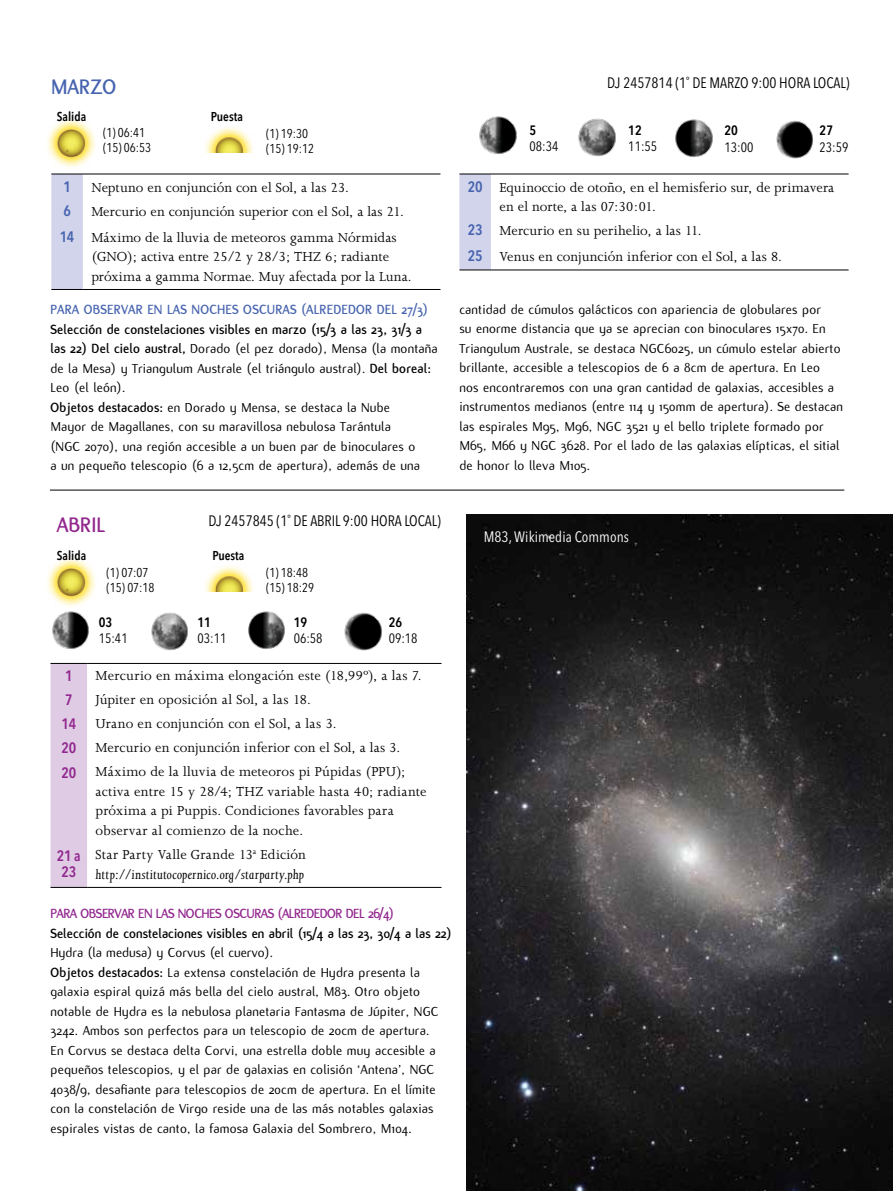
<style>
.page{position:relative;width:893px;height:1191px;background:#fff}
.page>*{position:absolute;margin:0;border:0;box-sizing:border-box;transform-origin:0 0}
.t1{font:700 22.5px "Flux";color:#4764af}
.t2{font:700 22.5px "Flux";color:#92278f}
.t3{font:15px/26.2px "Joanna";letter-spacing:.005em;color:#000}
.t4{font:15px/19.5px "Joanna MT Std";letter-spacing:.01em;color:#000}
.t5{font:condensed 15px "Avenir Next LT Pro";color:#000}
.t6{font:italic 15px "Joanna";letter-spacing:.015em;color:#000}
.t7{font:condensed 15px "Avenir Next LT Pro";letter-spacing:.005em;color:#fff}
.t8{font:600 condensed 15px/16.5px "Avenir Next LT Pro";letter-spacing:-.015em;color:#92278f}
.t9{font:600 condensed 15px "Avenir Next LT Pro";color:#4764af}
.t10{font:14.25px/19.5px "Flux";letter-spacing:.01em;color:#000}
.t11{font:700 14.25px "Flux";letter-spacing:.005em;color:#000}
.t12{font:700 14.25px "Flux";letter-spacing:.01em;color:#4764af}
.t13{font:700 14.25px "Flux";letter-spacing:-.035em;color:#92278f}
.t14{font:condensed 13.5px "Avenir Next LT Pro";color:#000}
.t15{font:600 condensed 13.5px "Avenir Next LT Pro";color:#000}
.t16{font:condensed 12.75px/15px "Avenir Next LT Pro";color:#000}
.t17{font:600 condensed 12.75px "Avenir Next LT Pro";color:#000}
.s1{font-family:"Avenir Next LT Pro";font-weight:600;font-stretch:condensed;color:#4764af}
.s2{font-weight:700}
</style>
<div class="page">
<img style="left:776px;top:120px;width:37px;height:39px">
<img style="left:48px;top:119px;width:47px;height:50px">
<img style="left:205px;top:127px;width:48px;height:26px">
<img style="left:479px;top:116px;width:38px;height:38px">
<img style="left:675px;top:119px;width:38px;height:38px">
<img style="left:578px;top:118px;width:38px;height:39px">
<div style="left:51px;top:175px;width:32px;height:114px;background:#d1d4eb"></div>
<hr style="left:51px;top:174px;width:32px;height:1px;background:#000">
<hr style="left:83px;top:174px;width:357px;height:1px;background:#000">
<hr style="left:51px;top:289px;width:32px;height:1px;background:#000">
<hr style="left:83px;top:289px;width:357px;height:1px;background:#000">
<div style="left:459px;top:175px;width:32px;height:95px;background:#d1d4eb"></div>
<hr style="left:459px;top:174px;width:32px;height:1px;background:#000">
<hr style="left:491px;top:174px;width:358px;height:1px;background:#000">
<hr style="left:459px;top:270px;width:32px;height:1px;background:#000">
<hr style="left:491px;top:270px;width:358px;height:1px;background:#000">
<img style="left:48px;top:558px;width:47px;height:48px">
<img style="left:205px;top:566px;width:48px;height:26px">
<img style="left:52px;top:611px;width:37px;height:38px">
<img style="left:248px;top:611px;width:37px;height:38px">
<img style="left:344px;top:612px;width:38px;height:39px">
<img style="left:151px;top:612px;width:37px;height:39px">
<div style="left:51px;top:664px;width:36px;height:223px;background:#dfcce4"></div>
<hr style="left:51px;top:663px;width:36px;height:1px;background:#000">
<hr style="left:87px;top:663px;width:354px;height:1px;background:#000">
<hr style="left:51px;top:887px;width:36px;height:1px;background:#000">
<hr style="left:87px;top:887px;width:354px;height:1px;background:#000">
<img style="left:466px;top:514px;width:427px;height:677px">
<hr style="left:50px;top:490px;width:794px;height:1px;background:#000">
<h1 class="t1" style="left:51px;top:74px;width:67px">MARZO</h1>
<p class="t5" style="left:607px;top:74px;width:244px">DJ 2457814 (1˚ DE MARZO 9:00 HORA LOCAL)</p>
<p class="t16" style="left:103px;top:125px;width:50px">(1) 06:41 (15) 06:53</p>
<p class="t9" style="left:63px;top:177px;width:9px">1</p>
<p class="t3" style="left:91px;top:174px;width:259px">Neptuno en conjunción con el Sol, a las 23.</p>
<p class="t9" style="left:63px;top:201px;width:9px">6</p>
<p class="t17" style="left:57px;top:109px;width:31px">Salida</p>
<p class="t17" style="left:211px;top:109px;width:34px">Puesta</p>
<p class="t15" style="left:628px;top:122px;width:15px">12</p>
<p class="t14" style="left:628px;top:138px;width:30px">11:55</p>
<p class="t16" style="left:266px;top:126px;width:50px">(1) 19:30 (15) 19:12</p>
<p class="t15" style="left:530px;top:122px;width:8px">5</p>
<p class="t15" style="left:724px;top:122px;width:15px">20</p>
<p class="t14" style="left:724px;top:139px;width:30px">13:00</p>
<p class="t15" style="left:820px;top:122px;width:15px">27</p>
<p class="t14" style="left:820px;top:139px;width:30px">23:59</p>
<p class="t14" style="left:530px;top:138px;width:30px">08:34</p>
<p class="t3" style="left:499px;top:177px;width:336px;line-height:19.5px;text-indent:-32px"><span class="s1">20</span> Equinoccio de otoño, en el hemisferio sur, de primavera en el norte, a las 07:30:01.</p>
<p class="t3" style="left:468px;top:218px;width:316px"><span class="s1">23</span> Mercurio en su perihelio, a las 11.<br><span class="s1">25</span> Venus en conjunción inferior con el Sol, a las 8.</p>
<p class="t3" style="left:60px;top:198px;width:346px;text-indent:32px">Mercurio en conjunción superior con el Sol, a las 21.<br><span class="s1">14</span> Máximo de la lluvia de meteoros gamma Nórmidas</p>
<p class="t3" style="left:91px;top:247px;width:322px;line-height:19.5px">(GNO); activa entre 25/2 y 28/3; THZ 6; radiante próxima a gamma Normae. Muy afectada por la Luna.</p>
<p class="t12" style="left:50px;top:301px;width:379px">PARA OBSERVAR EN LAS NOCHES OSCURAS (ALREDEDOR DEL 27/3)</p>
<p class="t10" style="left:50px;top:319px;width:389px"><span class="s2">Selección de constelaciones visibles en marzo (15/3 a las 23, 31/3 a las 22) Del cielo austral,</span> Dorado (el pez dorado), Mensa (la montaña de la Mesa) y Triangulum Australe (el triángulo austral). <span class="s2">Del boreal:<br></span>Leo (el león).<br><span class="s2">Objetos destacados:</span> en Dorado y Mensa, se destaca la Nube<br>Mayor de Magallanes, con su maravillosa nebulosa Tarántula<br>(NGC 2070), una región accesible a un buen par de binoculares o<br>a un pequeño telescopio (6 a 12,5cm de apertura), además de una</p>
<p class="t10" style="left:459px;top:300px;width:385px">cantidad de cúmulos galácticos con apariencia de globulares por<br>su enorme distancia que ya se aprecian con binoculares 15x70. En Triangulum Australe, se destaca NGC6025, un cúmulo estelar abierto brillante, accesible a telescopios de 6 a 8cm de apertura. En Leo<br>nos encontraremos con una gran cantidad de galaxias, accesibles a instrumentos medianos (entre 114 y 150mm de apertura). Se destacan las espirales M95, M96, NGC 3521 y el bello triplete formado por M65, M66 y NGC 3628. Por el lado de las galaxias elípticas, el sitial de honor lo lleva M105.</p>
<h1 class="t2" style="left:57px;top:512px;width:50px">ABRIL</h1>
<p class="t5" style="left:208px;top:512px;width:234px">DJ 2457845 (1˚ DE ABRIL 9:00 HORA LOCAL)</p>
<p class="t16" style="left:107px;top:564px;width:50px">(1) 07:07 (15) 07:18</p>
<p class="t16" style="left:266px;top:564px;width:50px">(1) 18:48 (15) 18:29</p>
<p class="t15" style="left:99px;top:614px;width:15px">03</p>
<p class="t14" style="left:99px;top:630px;width:30px">15:41</p>
<p class="t17" style="left:57px;top:548px;width:31px">Salida</p>
<p class="t17" style="left:212px;top:548px;width:34px">Puesta</p>
<p class="t15" style="left:294px;top:614px;width:15px">19</p>
<p class="t14" style="left:294px;top:630px;width:30px">06:58</p>
<p class="t15" style="left:389px;top:614px;width:15px">26</p>
<p class="t14" style="left:389px;top:630px;width:30px">09:18</p>
<p class="t15" style="left:197px;top:614px;width:15px">11</p>
<p class="t14" style="left:197px;top:630px;width:30px">03:11</p>
<p class="t8" style="left:65px;top:667px;width:9px">1</p>
<p class="t4" style="left:96px;top:665px;width:328px">Mercurio en máxima elongación este (18,99º), a las 7.</p>
<p class="t8" style="left:65px;top:691px;width:9px">7</p>
<p class="t4" style="left:96px;top:689px;width:217px">Júpiter en oposición al Sol, a las 18.</p>
<p class="t8" style="left:61px;top:715px;width:16px">14</p>
<p class="t4" style="left:96px;top:713px;width:243px">Urano en conjunción con el Sol, a las 3.</p>
<p class="t8" style="left:61px;top:740px;width:16px">20</p>
<p class="t4" style="left:96px;top:738px;width:306px">Mercurio en conjunción inferior con el Sol, a las 3.</p>
<p class="t8" style="left:61px;top:764px;width:16px">20</p>
<p class="t4" style="left:96px;top:762px;width:333px">Máximo de la lluvia de meteoros pi Púpidas (PPU); activa entre 15 y 28/4; THZ variable hasta 40; radiante próxima a pi Puppis. Condiciones favorables para observar al comienzo de la noche.</p>
<p class="t8" style="left:57px;top:847px;width:25px">21 a<br>23</p>
<p class="t4" style="left:96px;top:845px;width:212px">Star Party Valle Grande 13<sup>a</sup> Edición</p>
<p class="t6" style="left:96px;top:866px;width:210px">http://institutocopernico.org/starparty.php</p>
<p class="t13" style="left:50px;top:905px;width:345px">PARA OBSERVAR EN LAS NOCHES OSCURAS (ALREDEDOR DEL 26/4)</p>
<p class="t11" style="left:50px;top:925px;width:403px">Selección de constelaciones visibles en abril (15/4 a las 23, 30/4 a las 22)</p>
<p class="t10" style="left:50px;top:943px;width:390px">Hydra (la medusa) y Corvus (el cuervo).<br><span class="s2">Objetos destacados:</span> La extensa constelación de Hydra presenta la galaxia espiral quizá más bella del cielo austral, M83. Otro objeto notable de Hydra es la nebulosa planetaria Fantasma de Júpiter, NGC 3242. Ambos son perfectos para un telescopio de 20cm de apertura.<br>En Corvus se destaca delta Corvi, una estrella doble muy accesible a pequeños telescopios, y el par de galaxias en colisión ‘Antena’, NGC 4038/9, desafiante para telescopios de 20cm de apertura. En el límite con la constelación de Virgo reside una de las más notables galaxias espirales vistas de canto, la famosa Galaxia del Sombrero, M104.</p>
<p class="t7" style="left:484px;top:527px;width:147px">M83, Wikimedia Commons</p>
</div>
